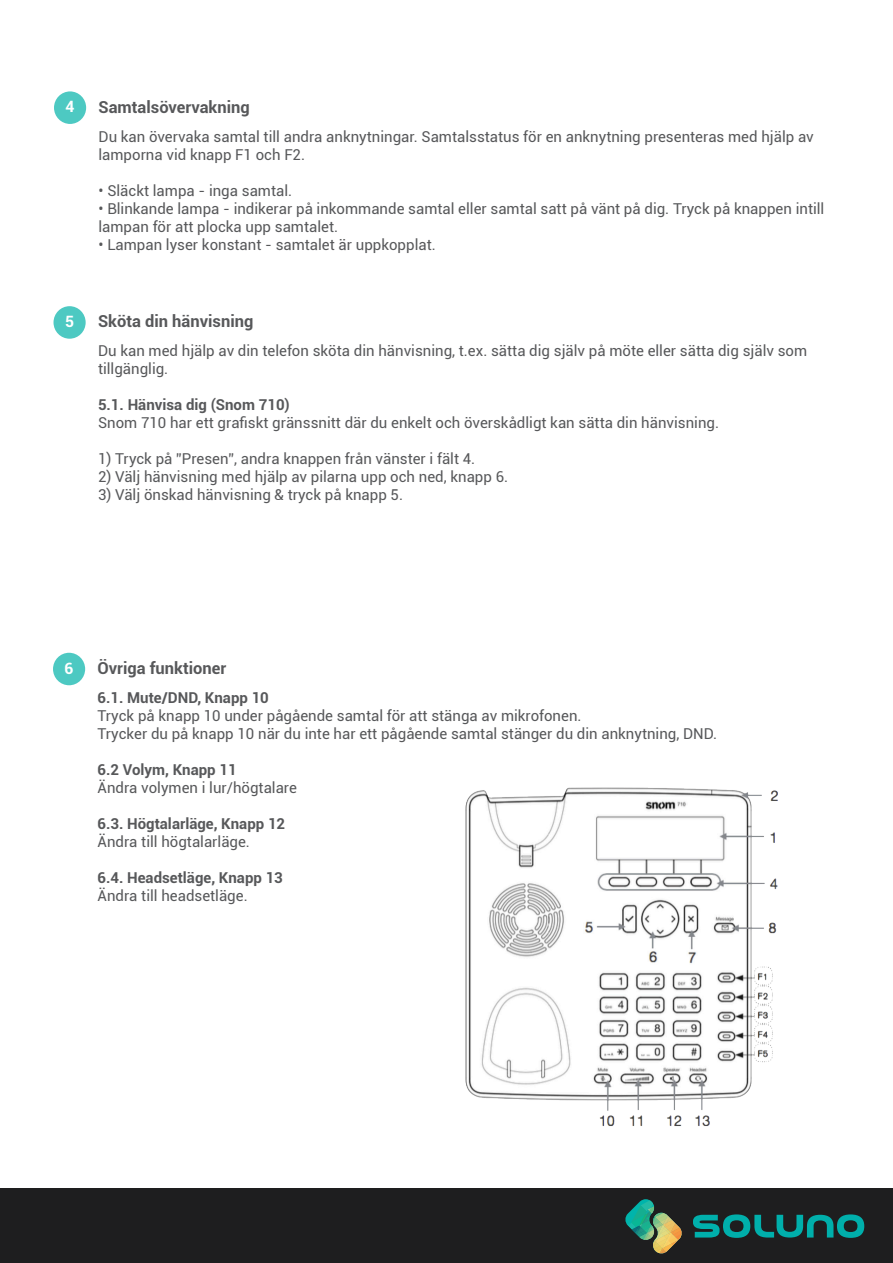
<style>
.page{position:relative;width:893px;height:1263px;background:#fff}
.page>*{position:absolute;margin:0;border:0;box-sizing:border-box;transform-origin:0 0}
.t1{font:700 16.5px "Roboto";color:#57585a}
.t2{font:700 15.6px "Roboto";color:#fff}
.t3{font:15px/18px "Roboto";color:#57585a}
.t4{font:700 15px "Roboto";color:#57585a}
</style>
<div class="page">
<div style="left:0;top:1188px;width:893px;height:75px;background:#1e1e1f"></div>
<svg style="left:625px;top:1199px;width:57px;height:55px"></svg>
<svg style="left:693px;top:1214px;width:171px;height:24px"></svg>
<div style="left:54px;top:91px;width:32px;height:33px;background:#4dc9c2;border-radius:50%"></div>
<div style="left:54px;top:306px;width:32px;height:33px;background:#4dc9c2;border-radius:50%"></div>
<div style="left:53px;top:653px;width:32px;height:32px;background:#4dc9c2;border-radius:50%"></div>
<img style="left:465px;top:787px;width:313px;height:339px">
<p class="t2" style="left:66px;top:96px;width:10px">4</p>
<p class="t1" style="left:99px;top:95px;width:153px">Samtalsövervakning</p>
<p class="t3" style="left:99px;top:127px;width:717px">Du kan övervaka samtal till andra anknytningar. Samtalsstatus för en anknytning presenteras med hjälp av lamporna vid knapp F1 och F2.</p>
<p class="t3" style="left:99px;top:181px;width:195px">• Släckt lampa - inga samtal.</p>
<p class="t3" style="left:99px;top:199px;width:727px">• Blinkande lampa - indikerar på inkommande samtal eller samtal satt på vänt på dig. Tryck på knappen intill lampan för att plocka upp samtalet.</p>
<p class="t3" style="left:99px;top:235px;width:339px">• Lampan lyser konstant - samtalet är uppkopplat.</p>
<p class="t2" style="left:65px;top:311px;width:10px">5</p>
<p class="t1" style="left:98px;top:310px;width:157px">Sköta din hänvisning</p>
<p class="t3" style="left:98px;top:341px;width:711px">Du kan med hjälp av din telefon sköta din hänvisning, t.ex. sätta dig själv på möte eller sätta dig själv som tillgänglig.</p>
<p class="t4" style="left:98px;top:394px;width:193px">5.1. Hänvisa dig (Snom 710)</p>
<p class="t3" style="left:98px;top:413px;width:623px">Snom 710 har ett grafiskt gränssnitt där du enkelt och överskådligt kan sätta din hänvisning.</p>
<p class="t3" style="left:98px;top:449px;width:379px">1) Tryck på ”Presen”, andra knappen från vänster i fält 4.</p>
<p class="t3" style="left:98px;top:467px;width:412px">2) Välj hänvisning med hjälp av pilarna upp och ned, knapp 6.</p>
<p class="t3" style="left:98px;top:485px;width:307px">3) Välj önskad hänvisning &amp; tryck på knapp 5.</p>
<p class="t2" style="left:65px;top:657px;width:10px">6</p>
<p class="t1" style="left:98px;top:656px;width:130px">Övriga funktioner</p>
<p class="t4" style="left:98px;top:687px;width:173px">6.1. Mute/DND, Knapp 10</p>
<p class="t3" style="left:98px;top:706px;width:621px">Tryck på knapp 10 under pågående samtal för att stänga av mikrofonen.<br>Trycker du på knapp 10 när du inte har ett pågående samtal stänger du din anknytning, DND.</p>
<p class="t4" style="left:98px;top:759px;width:141px">6.2 Volym, Knapp 11</p>
<p class="t3" style="left:98px;top:778px;width:201px">Ändra volymen i lur/högtalare</p>
<p class="t4" style="left:98px;top:813px;width:189px">6.3. Högtalarläge, Knapp 12</p>
<p class="t3" style="left:98px;top:832px;width:154px">Ändra till högtalarläge.</p>
<p class="t4" style="left:98px;top:867px;width:187px">6.4. Headsetläge, Knapp 13</p>
<p class="t3" style="left:98px;top:886px;width:152px">Ändra till headsetläge.</p>
</div>
